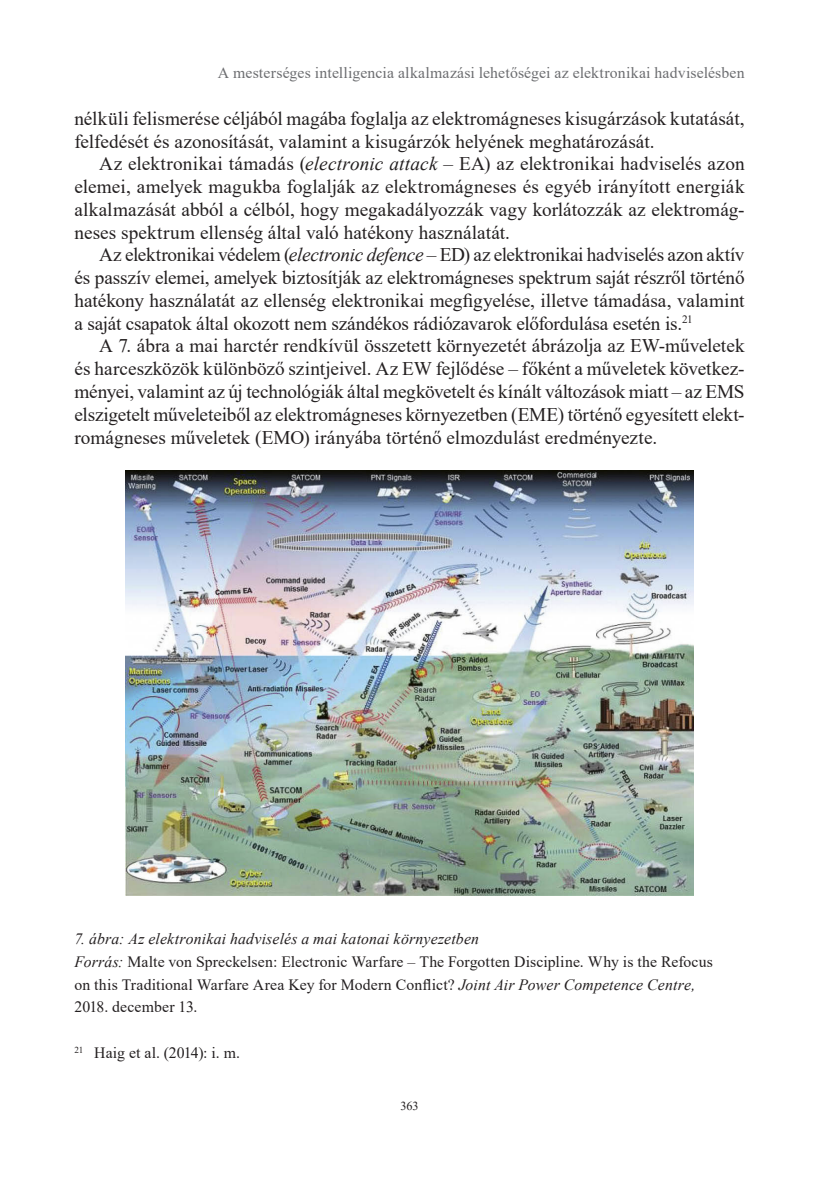
<style>
.page{position:relative;width:834px;height:1181px;background:#fff}
.page>*{position:absolute;margin:0;border:0;box-sizing:border-box;transform-origin:0 0}
.Body{font:19.25px/22.8px "Times New Roman";color:#231f20;text-align:justify}
.Body_Copy__1st_Parag{font:19.25px/22.8px "Times New Roman";color:#231f20}
.Figure_Source{font:15.75px/22.8px "Times New Roman";letter-spacing:.01em;color:#231f20}
.t1{font:15.75px "Times New Roman";letter-spacing:.01em;color:#6c6d70}
.Figure_Number{font:italic 15.75px "Times New Roman";letter-spacing:.01em;color:#231f20}
.Footnote_black{font:15.75px "Times New Roman";letter-spacing:.005em;color:#231f20}
.t2{font:12.25px "Times New Roman";color:#231f20}
.s1{font-style:italic}
</style>
<div class="page">
<img style="left:126px;top:471px;width:567px;height:424px">
<p class="t1" style="left:218px;top:62px;width:528px">A mesterséges intelligencia alkalmazási lehetőségei az elektronikai hadviselésben</p>
<p class="Body_Copy__1st_Parag" style="left:74px;top:106px;width:671px">nélküli felismerése céljából magába foglalja az elektromágneses kisugárzások kutatását, felfedését és azonosítását, valamint a kisugárzók helyének meghatározását.</p>
<p class="Body" style="left:74px;top:152px;width:671px;text-indent:25px">Az elektronikai támadás (<span class="s1">electronic attack</span> – EA) az elektronikai hadviselés azon elemei, amelyek magukba foglalják az elektromágneses és egyéb irányított energiák alkalmazását abból a célból, hogy megakadályozzák vagy korlátozzák az elektromág&shy;neses spektrum ellenség által való hatékony használatát.</p>
<p class="Body" style="left:74px;top:243px;width:671px;text-indent:25px">Az elektronikai védelem (<span class="s1">electronic defence</span> – ED) az elektronikai hadviselés azon aktív és passzív elemei, amelyek biztosítják az elektromágneses spektrum saját részről történő hatékony használatát az ellenség elektronikai megfigyelése, illetve támadása, valamint a saját csapatok által okozott nem szándékos rádiózavarok előfordulása esetén is.<sup>21</sup></p>
<p class="Body" style="left:74px;top:334px;width:671px;text-indent:25px">A 7. ábra a mai harctér rendkívül összetett környezetét ábrázolja az EW-műveletek és harceszközök különböző szintjeivel. Az EW fejlődése – főként a műveletek következ&shy;ményei, valamint az új technológiák által megkövetelt és kínált változások miatt – az EMS elszigetelt műveleteiből az elektromágneses környezetben (EME) történő egyesített elekt&shy;romágneses műveletek (EMO) irányába történő elmozdulást eredményezte.</p>
<p class="Figure_Number" style="left:74px;top:928px;width:406px">7. ábra: Az elektronikai hadviselés a mai katonai környezetben</p>
<p class="Figure_Source" style="left:74px;top:949px;width:640px"><span class="s1">Forrás:</span> Malte von Spreckelsen: Electronic Warfare – The Forgotten Discipline. Why is the Refocus on this Traditional Warfare Area Key for Modern Conflict? <span class="s1">Joint Air Power Competence Centre,<br></span>2018. december 13.</p>
<p class="Footnote_black" style="left:74px;top:1042px;width:167px"><sup>21</sup> Haig et al. (2014): i. m.</p>
<p class="t2" style="left:400px;top:1096px;width:20px">363</p>
</div>
